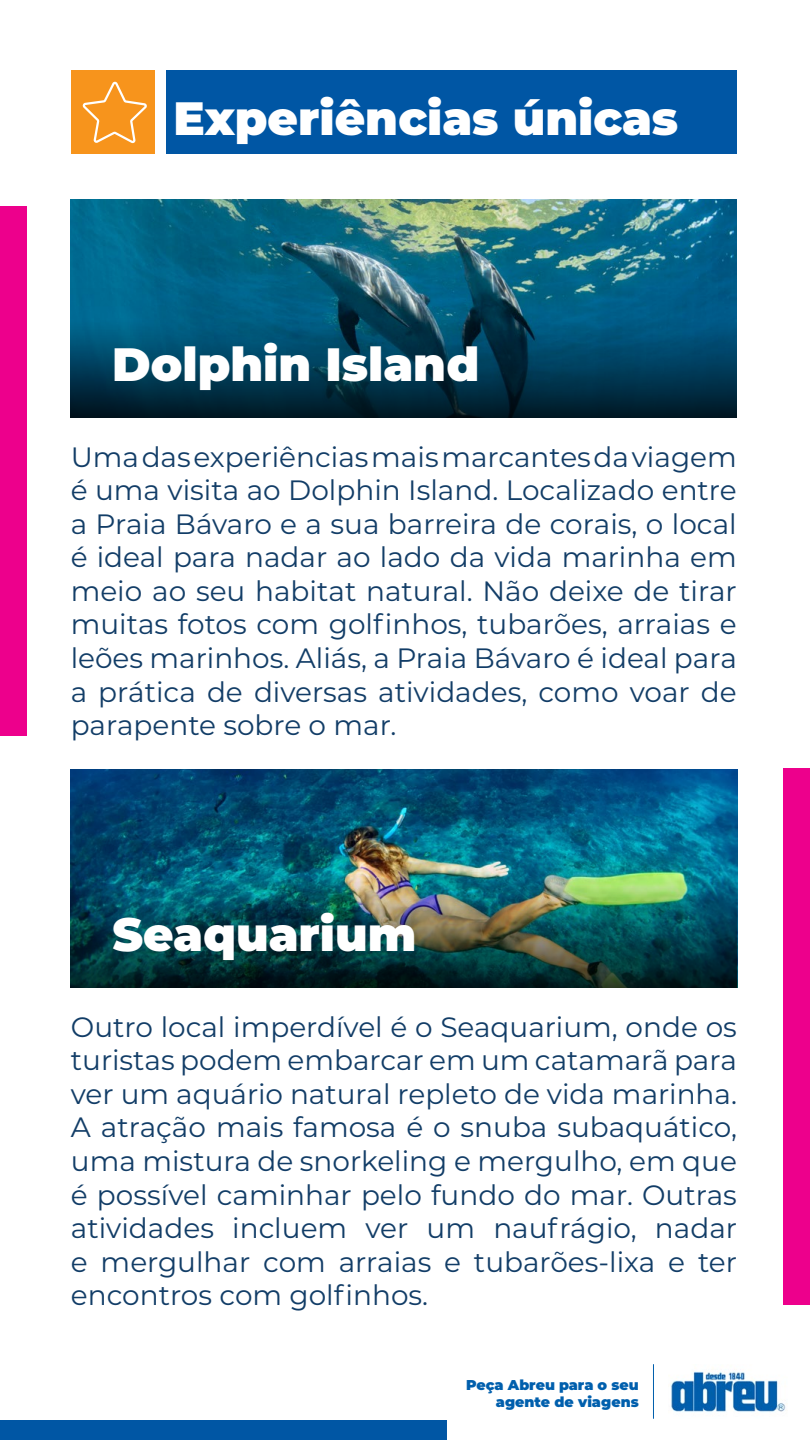
<style>
.page{position:relative;width:810px;height:1440px;background:#fff}
.page>*{position:absolute;margin:0;border:0;box-sizing:border-box;transform-origin:0 0}
.t1{font:900 46.72px "Montserrat";color:#fff}
.t2{font:27.97px/33.6px "Montserrat";color:#123d67;text-align:justify}
.t3{font:900 14.25px/17.1px "Montserrat";color:#005fad;text-align:right}
</style>
<div class="page">
<div style="left:167px;top:71px;width:570px;height:83px;background:#0056a4"></div>
<div style="left:71px;top:71px;width:83px;height:83px;background:#f7941c"></div>
<div style="left:0;top:1420px;width:810px;height:20px;background:#0056a4"></div>
<img style="left:71px;top:769px;width:666px;height:69px">
<img style="left:71px;top:838px;width:666px;height:150px">
<div style="left:783px;top:769px;width:27px;height:536px;background:#ed008c"></div>
<img style="left:71px;top:200px;width:666px;height:88px">
<svg style="left:71px;top:288px;width:666px;height:130px;background:#02425e"></svg>
<div style="left:0;top:206px;width:27px;height:530px;background:#ed008c"></div>
<svg style="left:82px;top:81px;width:65px;height:63px"></svg>
<svg style="left:447px;top:1364px;width:363px;height:76px"></svg>
<img style="left:668px;top:1364px;width:120px;height:55px">
<hr style="left:653px;top:1365px;width:1px;height:53px;background:#005fad">
<h1 class="t1" style="left:173px;top:83px;width:506px">Experiências únicas</h1>
<h1 class="t1" style="left:112px;top:329px;width:369px">Dolphin Island</h1>
<p class="t2" style="left:71px;top:439px;width:668px">Uma das experiências mais marcantes da viagem é uma visita ao Dolphin Island. Localizado entre a Praia Bávaro e a sua barreira de corais, o local é ideal para nadar ao lado da vida marinha em meio ao seu habitat natural. Não deixe de tirar muitas fotos com golfinhos, tubarões, arraias e leões marinhos. Aliás, a Praia Bávaro é ideal para a prática de diversas atividades, como voar de parapente sobre o mar.</p>
<h1 class="t1" style="left:113px;top:899px;width:305px">Seaquarium</h1>
<p class="t2" style="left:71px;top:1009px;width:668px">Outro local imperdível é o Seaquarium, onde os turistas podem embarcar em um catamarã para ver um aquário natural repleto de vida marinha.<br>A atração mais famosa é o snuba subaquático, uma mistura de snorkeling e mergulho, em que é possível caminhar pelo fundo do mar. Outras atividades incluem ver um naufrágio, nadar e mergulhar com arraias e tubarões-lixa e ter encontros com golfinhos.</p>
<p class="t3" style="left:466px;top:1375px;width:174px">Peça Abreu para o seu agente de viagens</p>
</div>
